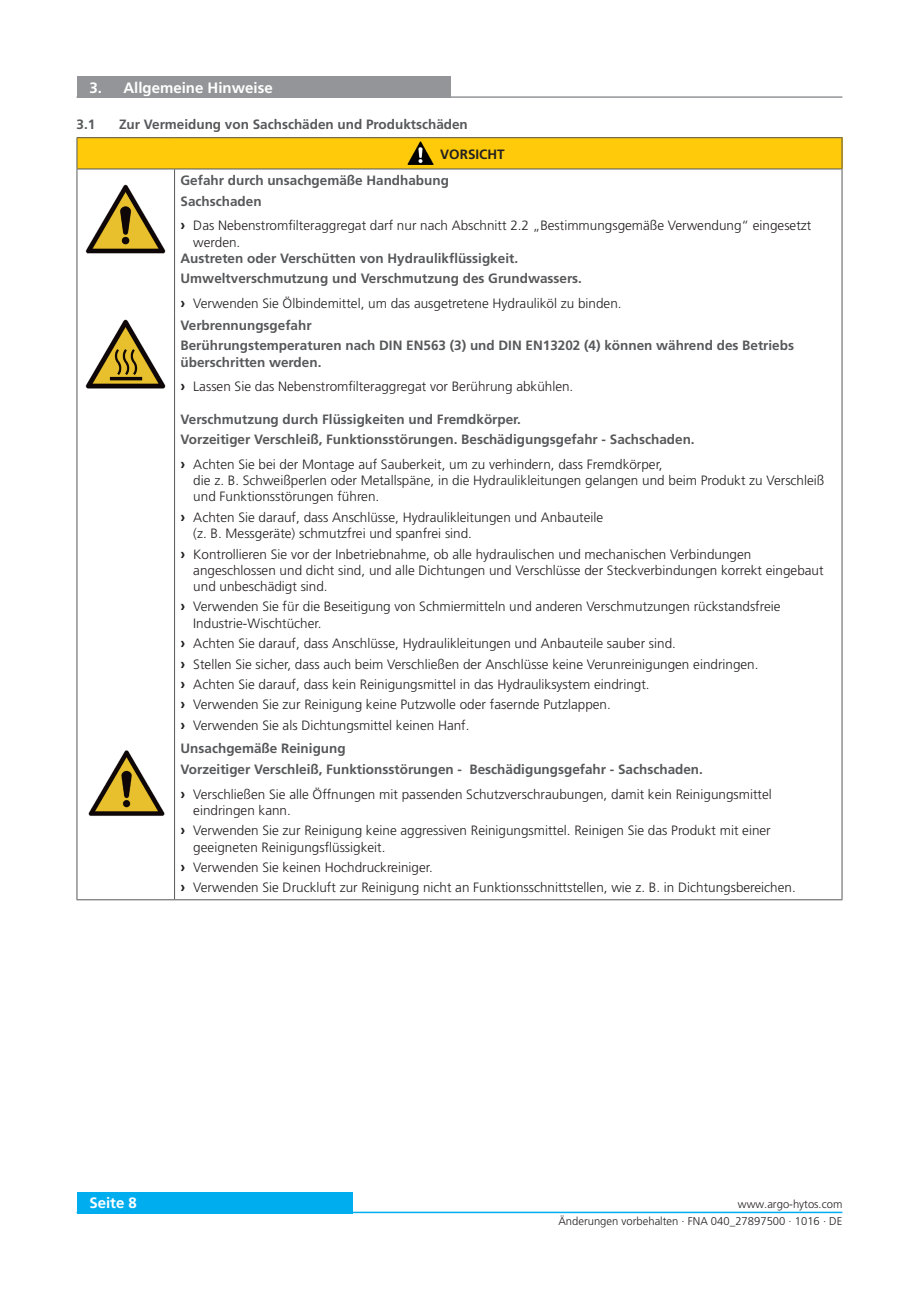
<style>
.page{position:relative;width:919px;height:1289px;background:#fff}
.page>*{position:absolute;margin:0;border:0;box-sizing:border-box;transform-origin:0 0}
.t1{font:700 15px "Frutiger LT Pro";color:#fff}
.t2{font:300 13.5px/16.2px "Frutiger LT Pro";color:#231f20}
._05_Subline_Copytext{font:700 13.5px/16.2px "Frutiger LT Pro";color:#57585a}
._06_Copytext{font:700 13.5px "Frutiger LT Pro";color:#231f20}
.t3{font:300 11.25px "Frutiger LT Pro";color:#231f20}
.s1{font-weight:700;font-size:15px}
</style>
<div class="page">
<div style="left:77px;top:1191px;width:275px;height:22px;background:#00aeef"></div>
<hr style="left:77px;top:1211px;width:765px;height:2px;background:#00aeef">
<div style="left:77px;top:77px;width:373px;height:21px;background:#939598"></div>
<hr style="left:77px;top:96px;width:765px;height:2px;background:#939598">
<div style="left:77px;top:138px;width:765px;height:31px;background:#feca0a"></div>
<hr style="left:77px;top:899px;width:97px;height:1px;background:#57585a">
<hr style="left:174px;top:899px;width:668px;height:1px;background:#57585a">
<hr style="left:77px;top:138px;width:1px;height:31px;background:#57585a">
<hr style="left:841px;top:138px;width:1px;height:31px;background:#57585a">
<hr style="left:77px;top:169px;width:1px;height:145px;background:#57585a">
<hr style="left:174px;top:169px;width:1px;height:145px;background:#57585a">
<hr style="left:841px;top:169px;width:1px;height:145px;background:#57585a">
<hr style="left:77px;top:314px;width:1px;height:422px;background:#57585a">
<hr style="left:174px;top:314px;width:1px;height:422px;background:#57585a">
<hr style="left:841px;top:314px;width:1px;height:422px;background:#57585a">
<hr style="left:77px;top:736px;width:1px;height:163px;background:#57585a">
<hr style="left:174px;top:736px;width:1px;height:163px;background:#57585a">
<hr style="left:841px;top:736px;width:1px;height:163px;background:#57585a">
<hr style="left:77px;top:137px;width:97px;height:1px;background:#57585a">
<hr style="left:174px;top:137px;width:668px;height:1px;background:#57585a">
<hr style="left:77px;top:169px;width:97px;height:1px;background:#57585a">
<hr style="left:174px;top:169px;width:668px;height:1px;background:#57585a">
<img style="left:85px;top:184px;width:81px;height:70px">
<img style="left:85px;top:319px;width:81px;height:70px">
<img style="left:88px;top:750px;width:77px;height:66px">
<img style="left:407px;top:141px;width:27px;height:23px">
<p class="t1" style="left:89px;top:79px;width:185px">3. Allgemeine Hinweise</p>
<p class="_05_Subline_Copytext" style="left:77px;top:116px;width:20px">3.1</p>
<p class="_05_Subline_Copytext" style="left:119px;top:116px;width:350px">Zur Vermeidung von Sachschäden und Produktschäden</p>
<p class="_06_Copytext" style="left:440px;top:146px;width:66px">VORSICHT</p>
<p class="_05_Subline_Copytext" style="left:180px;top:172px;width:270px">Gefahr durch unsachgemäße Handhabung</p>
<p class="_05_Subline_Copytext" style="left:180px;top:193px;width:82px">Sachschaden</p>
<p class="t2" style="left:193px;top:218px;width:619px;text-indent:-13px"><span class="s1">›</span> Das Nebenstromfilteraggregat darf nur nach Abschnitt 2.2 „Bestimmungsgemäße Verwendung“ eingesetzt werden.</p>
<p class="_05_Subline_Copytext" style="left:180px;top:250px;width:339px">Austreten oder Verschütten von Hydraulikflüssigkeit.</p>
<p class="_05_Subline_Copytext" style="left:180px;top:270px;width:403px">Umweltverschmutzung und Verschmutzung des Grundwassers.</p>
<p class="t2" style="left:180px;top:295px;width:442px"><span class="s1">›</span> Verwenden Sie Ölbindemittel, um das ausgetretene Hydrauliköl zu binden.</p>
<p class="_05_Subline_Copytext" style="left:180px;top:317px;width:133px">Verbrennungsgefahr</p>
<p class="_05_Subline_Copytext" style="left:180px;top:338px;width:615px">Berührungstemperaturen nach DIN EN563 (3) und DIN EN13202 (4) können während des Betriebs überschritten werden.</p>
<p class="t2" style="left:180px;top:379px;width:394px"><span class="s1">›</span> Lassen Sie das Nebenstromfilteraggregat vor Berührung abkühlen.</p>
<p class="_05_Subline_Copytext" style="left:180px;top:411px;width:342px">Verschmutzung durch Flüssigkeiten und Fremdkörper.</p>
<p class="_05_Subline_Copytext" style="left:180px;top:431px;width:515px">Vorzeitiger Verschleiß, Funktionsstörungen. Beschädigungsgefahr - Sachschaden.</p>
<p class="t2" style="left:193px;top:456px;width:632px;text-indent:-13px"><span class="s1">›</span> Achten Sie bei der Montage auf Sauberkeit, um zu verhindern, dass Fremdkörper,<br>die z. B. Schweißperlen oder Metallspäne, in die Hydraulikleitungen gelangen und beim Produkt zu Verschleiß und Funktionsstörungen führen.</p>
<p class="t2" style="left:193px;top:509px;width:411px;text-indent:-13px"><span class="s1">›</span> Achten Sie darauf, dass Anschlüsse, Hydraulikleitungen und Anbauteile (z. B. Messgeräte) schmutzfrei und spanfrei sind.</p>
<p class="t2" style="left:193px;top:546px;width:631px;text-indent:-13px"><span class="s1">›</span> Kontrollieren Sie vor der Inbetriebnahme, ob alle hydraulischen und mechanischen Verbindungen angeschlossen und dicht sind, und alle Dichtungen und Verschlüsse der Steckverbindungen korrekt eingebaut und unbeschädigt sind.</p>
<p class="t2" style="left:193px;top:598px;width:588px;text-indent:-13px"><span class="s1">›</span> Verwenden Sie für die Beseitigung von Schmiermitteln und anderen Verschmutzungen rückstandsfreie<br>Industrie-Wischtücher.</p>
<p class="t2" style="left:180px;top:635px;width:497px"><span class="s1">›</span> Achten Sie darauf, dass Anschlüsse, Hydraulikleitungen und Anbauteile sauber sind.</p>
<p class="t2" style="left:180px;top:656px;width:579px"><span class="s1">›</span> Stellen Sie sicher, dass auch beim Verschließen der Anschlüsse keine Verunreinigungen eindringen.</p>
<p class="t2" style="left:180px;top:676px;width:470px"><span class="s1">›</span> Achten Sie darauf, dass kein Reinigungsmittel in das Hydrauliksystem eindringt.</p>
<p class="t2" style="left:180px;top:696px;width:432px"><span class="s1">›</span> Verwenden Sie zur Reinigung keine Putzwolle oder fasernde Putzlappen.</p>
<p class="t2" style="left:180px;top:717px;width:290px"><span class="s1">›</span> Verwenden Sie als Dichtungsmittel keinen Hanf.</p>
<p class="_05_Subline_Copytext" style="left:180px;top:740px;width:167px">Unsachgemäße Reinigung</p>
<p class="_05_Subline_Copytext" style="left:180px;top:761px;width:524px">Vorzeitiger Verschleiß, Funktionsstörungen - Beschädigungsgefahr - Sachschaden.</p>
<p class="t2" style="left:193px;top:786px;width:580px;text-indent:-13px"><span class="s1">›</span> Verschließen Sie alle Öffnungen mit passenden Schutzverschraubungen, damit kein Reinigungsmittel eindringen kann.</p>
<p class="t2" style="left:193px;top:822px;width:579px;text-indent:-13px"><span class="s1">›</span> Verwenden Sie zur Reinigung keine aggressiven Reinigungsmittel. Reinigen Sie das Produkt mit einer geeigneten Reinigungsflüssigkeit.</p>
<p class="t2" style="left:180px;top:859px;width:254px"><span class="s1">›</span> Verwenden Sie keinen Hochdruckreiniger.</p>
<p class="t2" style="left:180px;top:879px;width:616px"><span class="s1">›</span> Verwenden Sie Druckluft zur Reinigung nicht an Funktionsschnittstellen, wie z. B. in Dichtungsbereichen.</p>
<p class="t1" style="left:89px;top:1194px;width:49px">Seite 8</p>
<p class="t3" style="left:738px;top:1197px;width:106px">www.argo-hytos.com</p>
<p class="t3" style="left:558px;top:1214px;width:285px">Änderungen vorbehalten · FNA 040_27897500 · 1016 · DE</p>
</div>
